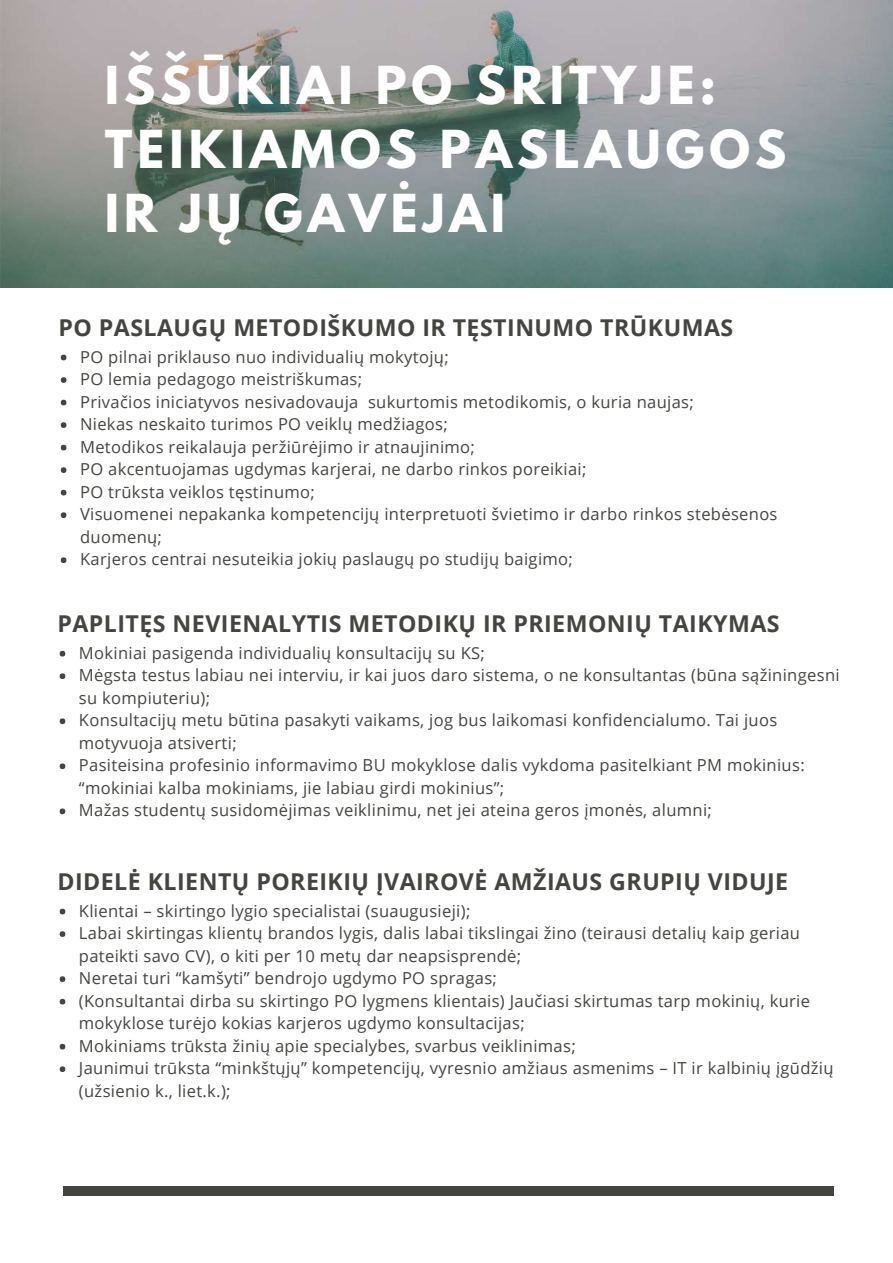
<style>
.page{position:relative;width:893px;height:1263px;background:#fff}
.page>*{position:absolute;margin:0;border:0;box-sizing:border-box;transform-origin:0 0}
.t1{font:700 46.35px/64.2px "League Spartan";letter-spacing:.11em;color:#fff}
.t2{font:700 23.25px "Open Sans";letter-spacing:.02em;color:#444440}
.t3{font:16.5px/22.5px "Open Sans";letter-spacing:.02em;color:#444440}
</style>
<div class="page">
<img style="left:0;top:0;width:893px;height:287px">
<div style="left:63px;top:1187px;width:771px;height:9px;background:#444440"></div>
<svg style="left:61px;top:355px;width:5px;height:5px"></svg>
<svg style="left:61px;top:377px;width:5px;height:6px"></svg>
<svg style="left:61px;top:400px;width:5px;height:5px"></svg>
<svg style="left:61px;top:422px;width:5px;height:6px"></svg>
<svg style="left:61px;top:445px;width:5px;height:5px"></svg>
<svg style="left:61px;top:467px;width:5px;height:6px"></svg>
<svg style="left:61px;top:490px;width:5px;height:5px"></svg>
<svg style="left:61px;top:512px;width:5px;height:6px"></svg>
<svg style="left:61px;top:557px;width:5px;height:6px"></svg>
<svg style="left:60px;top:909px;width:5px;height:5px"></svg>
<svg style="left:60px;top:931px;width:5px;height:6px"></svg>
<svg style="left:60px;top:976px;width:5px;height:6px"></svg>
<svg style="left:60px;top:999px;width:5px;height:5px"></svg>
<svg style="left:60px;top:1044px;width:5px;height:5px"></svg>
<svg style="left:60px;top:1066px;width:5px;height:6px"></svg>
<svg style="left:60px;top:651px;width:5px;height:5px"></svg>
<svg style="left:60px;top:673px;width:5px;height:6px"></svg>
<svg style="left:60px;top:718px;width:5px;height:6px"></svg>
<svg style="left:60px;top:763px;width:5px;height:6px"></svg>
<svg style="left:60px;top:808px;width:5px;height:6px"></svg>
<h1 class="t1" style="left:105px;top:59px;width:683px">IŠŠŪKIAI PO SRITYJE:<br>TEIKIAMOS PASLAUGOS<br>IR JŲ GAVĖJAI</h1>
<h2 class="t2" style="left:59px;top:311px;width:676px">PO PASLAUGŲ METODIŠKUMO IR TĘSTINUMO TRŪKUMAS</h2>
<p class="t3" style="left:80px;top:345px;width:699px">PO pilnai priklauso nuo individualių mokytojų;<br>PO lemia pedagogo meistriškumas;<br>Privačios iniciatyvos nesivadovauja sukurtomis metodikomis, o kuria naujas;<br>Niekas neskaito turimos PO veiklų medžiagos;<br>Metodikos reikalauja peržiūrėjimo ir atnaujinimo;<br>PO akcentuojamas ugdymas karjerai, ne darbo rinkos poreikiai;<br>PO trūksta veiklos tęstinumo;<br>Visuomenei nepakanka kompetencijų interpretuoti švietimo ir darbo rinkos stebėsenos duomenų;<br>Karjeros centrai nesuteikia jokių paslaugų po studijų baigimo;</p>
<h2 class="t2" style="left:57px;top:607px;width:724px">PAPLITĘS NEVIENALYTIS METODIKŲ IR PRIEMONIŲ TAIKYMAS</h2>
<p class="t3" style="left:79px;top:641px;width:762px">Mokiniai pasigenda individualių konsultacijų su KS;<br>Mėgsta testus labiau nei interviu, ir kai juos daro sistema, o ne konsultantas (būna sąžiningesni su kompiuteriu);<br>Konsultacijų metu būtina pasakyti vaikams, jog bus laikomasi konfidencialumo. Tai juos motyvuoja atsiverti;<br>Pasiteisina profesinio informavimo BU mokyklose dalis vykdoma pasitelkiant PM mokinius: “mokiniai kalba mokiniams, jie labiau girdi mokinius”;<br>Mažas studentų susidomėjimas veiklinimu, net jei ateina geros įmonės, alumni;</p>
<h2 class="t2" style="left:57px;top:865px;width:732px">DIDELĖ KLIENTŲ POREIKIŲ ĮVAIROVĖ AMŽIAUS GRUPIŲ VIDUJE</h2>
<p class="t3" style="left:79px;top:899px;width:756px">Klientai – skirtingo lygio specialistai (suaugusieji);<br>Labai skirtingas klientų brandos lygis, dalis labai tikslingai žino (teirausi detalių kaip geriau pateikti savo CV), o kiti per 10 metų dar neapsisprendė;<br>Neretai turi “kamšyti” bendrojo ugdymo PO spragas;<br>(Konsultantai dirba su skirtingo PO lygmens klientais) Jaučiasi skirtumas tarp mokinių, kurie mokyklose turėjo kokias karjeros ugdymo konsultacijas;<br>Mokiniams trūksta žinių apie specialybes, svarbus veiklinimas;<br>Jaunimui trūksta “minkštųjų” kompetencijų, vyresnio amžiaus asmenims – IT ir kalbinių įgūdžių (užsienio k., liet.k.);</p>
</div>
